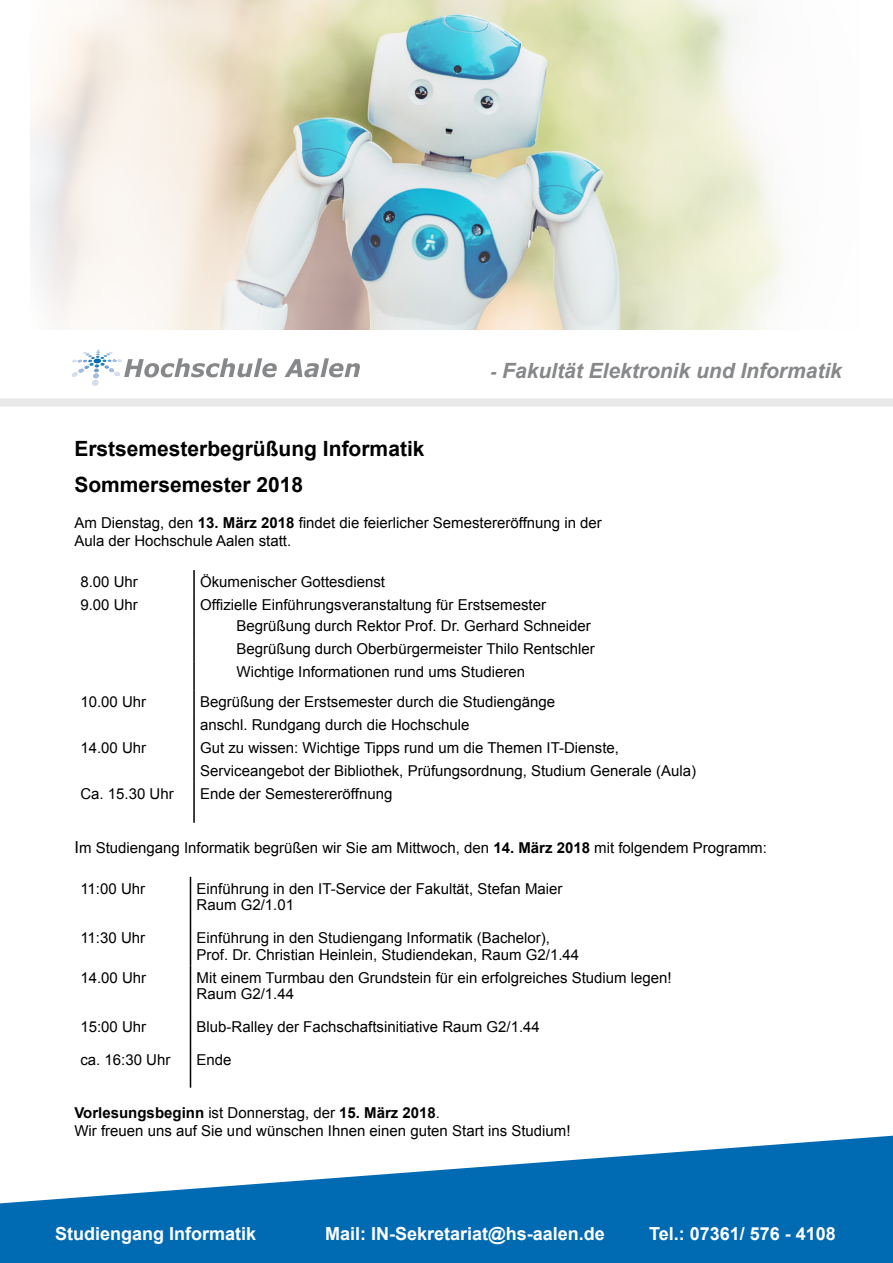
<style>
.page{position:relative;width:893px;height:1263px;background:#fff}
.page>*{position:absolute;margin:0;border:0;box-sizing:border-box;transform-origin:0 0}
.Text_Einleitung_Schl{font:700 21px "Arial";color:#000}
.t1{font:italic 700 21px "Arial";color:#87888a}
.t2{font:700 18px "Arial";color:#fff}
.Text_Einleitung_Schl-2{font:15px "Arial";color:#000}
.Text_Tabelle{font:15px/16.5px "Arial";color:#000}
.Text_Einleitung_Schl-3{font:700 15px "Arial";color:#000}
.s1{font-size:18px}
.s2{font-weight:700}
.s3{font-size:16.5px}
.s4{font-weight:400}
</style>
<div class="page">
<svg style="left:0;top:1136px;width:893px;height:127px;fill:#006ab3"></svg>
<img style="left:30px;top:0;width:754px;height:329px">
<svg style="left:284px;top:358px;width:76px;height:19px"></svg>
<svg style="left:72px;top:350px;width:205px;height:36px"></svg>
<div style="left:0;top:398px;width:893px;height:8px;background:#e9e9ea"></div>
<hr style="left:193px;top:570px;width:2px;height:23px;background:#000">
<hr style="left:193px;top:593px;width:2px;height:23px;background:#000">
<hr style="left:193px;top:616px;width:2px;height:23px;background:#000">
<hr style="left:193px;top:639px;width:2px;height:23px;background:#000">
<hr style="left:193px;top:662px;width:2px;height:28px;background:#000">
<hr style="left:193px;top:690px;width:2px;height:23px;background:#000">
<hr style="left:193px;top:713px;width:2px;height:23px;background:#000">
<hr style="left:193px;top:736px;width:2px;height:23px;background:#000">
<hr style="left:193px;top:759px;width:2px;height:23px;background:#000">
<hr style="left:193px;top:782px;width:2px;height:41px;background:#000">
<hr style="left:190px;top:877px;width:1px;height:89px;background:#000">
<hr style="left:190px;top:966px;width:1px;height:122px;background:#000">
<p class="t1" style="left:490px;top:357px;width:353px"><span class="s1">-</span> Fakultät Elektronik und Informatik</p>
<p class="Text_Einleitung_Schl" style="left:74px;top:435px;width:352px">Erstsemesterbegrüßung Informatik</p>
<p class="Text_Einleitung_Schl" style="left:74px;top:471px;width:230px">Sommersemester 2018</p>
<p class="Text_Einleitung_Schl-2" style="left:74px;top:513px;width:529px">Am Dienstag, den <span class="s2">13. März 2018</span> findet die feierlicher Semestereröffnung in der</p>
<p class="Text_Einleitung_Schl-2" style="left:74px;top:531px;width:218px">Aula der Hochschule Aalen statt.</p>
<p class="Text_Einleitung_Schl-2" style="left:80px;top:572px;width:59px">8.00 Uhr</p>
<p class="Text_Einleitung_Schl-2" style="left:200px;top:572px;width:187px">Ökumenischer Gottesdienst</p>
<p class="Text_Einleitung_Schl-2" style="left:80px;top:595px;width:59px">9.00 Uhr</p>
<p class="Text_Einleitung_Schl-2" style="left:200px;top:595px;width:347px">Offizielle Einführungsveranstaltung für Erstsemester</p>
<p class="Text_Einleitung_Schl-2" style="left:237px;top:616px;width:356px">Begrüßung durch Rektor Prof. Dr. Gerhard Schneider</p>
<p class="Text_Einleitung_Schl-2" style="left:237px;top:639px;width:360px">Begrüßung durch Oberbürgermeister Thilo Rentschler</p>
<p class="Text_Einleitung_Schl-2" style="left:237px;top:662px;width:290px">Wichtige Informationen rund ums Studieren</p>
<p class="Text_Einleitung_Schl-2" style="left:80px;top:692px;width:67px">10.00 Uhr</p>
<p class="Text_Einleitung_Schl-2" style="left:200px;top:692px;width:357px">Begrüßung der Erstsemester durch die Studiengänge</p>
<p class="Text_Einleitung_Schl-2" style="left:200px;top:715px;width:271px">anschl. Rundgang durch die Hochschule</p>
<p class="Text_Einleitung_Schl-2" style="left:80px;top:738px;width:67px">14.00 Uhr</p>
<p class="Text_Einleitung_Schl-2" style="left:200px;top:738px;width:421px">Gut zu wissen: Wichtige Tipps rund um die Themen IT-Dienste,</p>
<p class="Text_Einleitung_Schl-2" style="left:200px;top:761px;width:498px">Serviceangebot der Bibliothek, Prüfungsordnung, Studium Generale (Aula)</p>
<p class="Text_Einleitung_Schl-2" style="left:80px;top:784px;width:95px">Ca. 15.30 Uhr</p>
<p class="Text_Einleitung_Schl-2" style="left:200px;top:784px;width:194px">Ende der Semestereröffnung</p>
<p class="Text_Einleitung_Schl-2" style="left:74px;top:838px;width:694px"><span class="s3">I</span>m Studiengang Informatik begrüßen wir Sie am Mittwoch, den <span class="s2">14. März 2018</span> mit folgendem Programm:</p>
<p class="Text_Tabelle" style="left:80px;top:880px;width:66px">11:00 Uhr</p>
<p class="Text_Tabelle" style="left:80px;top:930px;width:66px">11:30 Uhr</p>
<p class="Text_Tabelle" style="left:196px;top:880px;width:368px">Einführung in den IT-Service der Fakultät, Stefan Maier</p>
<p class="Text_Tabelle" style="left:196px;top:897px;width:99px">Raum G2/1.01</p>
<p class="Text_Tabelle" style="left:196px;top:930px;width:355px">Einführung in den Studiengang Informatik (Bachelor),</p>
<p class="Text_Tabelle" style="left:196px;top:946px;width:384px">Prof. Dr. Christian Heinlein, Studiendekan, Raum G2/1.44</p>
<p class="Text_Tabelle" style="left:80px;top:969px;width:67px">14.00 Uhr</p>
<p class="Text_Tabelle" style="left:80px;top:1019px;width:67px">15:00 Uhr</p>
<p class="Text_Tabelle" style="left:80px;top:1052px;width:92px">ca. 16:30 Uhr</p>
<p class="Text_Tabelle" style="left:196px;top:969px;width:477px">Mit einem Turmbau den Grundstein für ein erfolgreiches Studium legen!<br>Raum G2/1.44</p>
<p class="Text_Tabelle" style="left:196px;top:1019px;width:345px">Blub-Ralley der Fachschaftsinitiative Raum G2/1.44</p>
<p class="Text_Tabelle" style="left:196px;top:1052px;width:37px">Ende</p>
<p class="Text_Einleitung_Schl-3" style="left:74px;top:1102px;width:367px">Vorlesungsbeginn <span class="s4">ist Donnerstag, der</span> 15. März 2018<span class="s4">.</span></p>
<p class="Text_Einleitung_Schl-2" style="left:74px;top:1120px;width:498px">Wir freuen uns auf Sie und wünschen Ihnen einen guten Start ins Studium!</p>
<p class="t2" style="left:55px;top:1221px;width:203px">Studiengang Informatik</p>
<p class="t2" style="left:325px;top:1221px;width:281px">Mail: IN-Sekretariat@hs-aalen.de</p>
<p class="t2" style="left:649px;top:1221px;width:188px">Tel.: 07361/ 576 - 4108</p>
</div>
